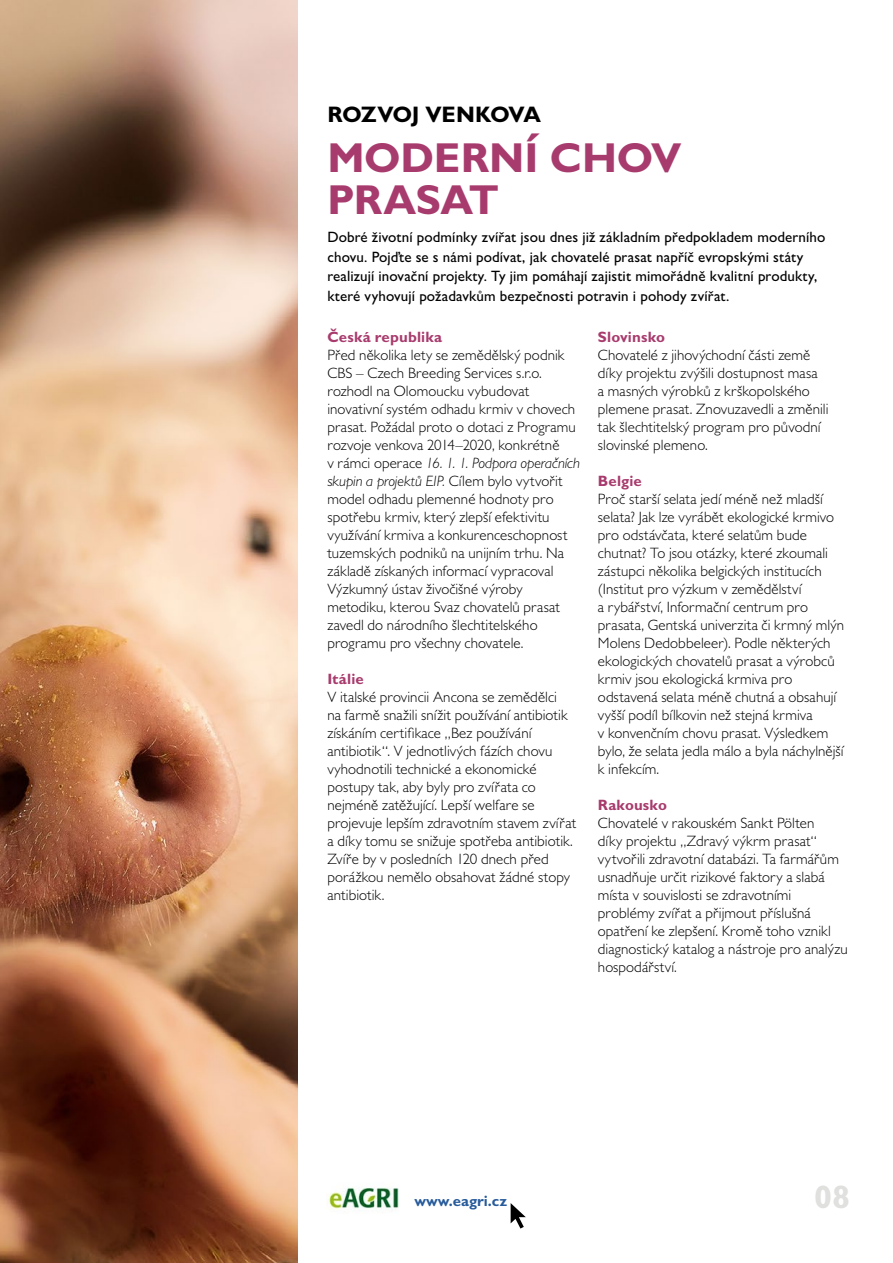
<style>
.page{position:relative;width:893px;height:1263px;background:#fff}
.page>*{position:absolute;margin:0;border:0;box-sizing:border-box;transform-origin:0 0}
.t1{font:700 42px/42px "Gill Sans MT Pro";color:#a83b6d}
.t2{font:700 32.55px "Gill Sans MT Pro";color:#e0e0df}
.t3{font:700 22.5px "Gill Sans MT Pro";letter-spacing:-.01em;color:#000}
.t4{font:300 15px/18px "Gill Sans MT Pro";letter-spacing:.005em;color:#000}
.t5{font:500 15px/19.5px "Gill Sans MT Pro";letter-spacing:.01em;color:#000}
.t6{font:700 15px "Gill Sans MT Pro";letter-spacing:.01em;color:#a83b6d}
.t7{font:700 15px "Gill Sans MT Pro";color:#275b9b}
.s1{font-style:italic}
</style>
<div class="page">
<img style="left:0;top:0;width:298px;height:1263px">
<svg style="left:510px;top:1203px;width:16px;height:26px"></svg>
<img style="left:328px;top:1187px;width:71px;height:23px">
<h3 class="t3" style="left:327px;top:100px;width:215px">ROZVOJ VENKOVA</h3>
<h1 class="t1" style="left:327px;top:136px;width:355px">MODERNÍ CHOV<br>PRASAT</h1>
<p class="t5" style="left:327px;top:227px;width:499px">Dobré životní podmínky zvířat jsou dnes již základním předpokladem moderního chovu. Pojďte se s námi podívat, jak chovatelé prasat napříč evropskými státy realizují inovační projekty. Ty jim pomáhají zajistit mimořádně kvalitní produkty, které vyhovují požadavkům bezpečnosti potravin i pohody zvířat.</p>
<p class="t6" style="left:327px;top:328px;width:116px">Česká republika</p>
<p class="t4" style="left:327px;top:346px;width:254px">Před několika lety se zemědělský podnik CBS – Czech Breeding Services s.r.o. rozhodl na Olomoucku vybudovat inovativní systém odhadu krmiv v chovech prasat. Požádal proto o dotaci z Programu rozvoje venkova 2014–2020, konkrétně<br>v rámci operace <span class="s1">16. 1. 1. Podpora operačních skupin a projektů EIP.</span> Cílem bylo vytvořit model odhadu plemenné hodnoty pro spotřebu krmiv, který zlepší efektivitu využívání krmiva a konkurenceschopnost tuzemských podniků na unijním trhu. Na základě získaných informací vypracoval Výzkumný ústav živočišné výroby metodiku, kterou Svaz chovatelů prasat zavedl do národního šlechtitelského programu pro všechny chovatele.</p>
<p class="t6" style="left:327px;top:670px;width:38px">Itálie</p>
<p class="t4" style="left:327px;top:688px;width:250px">V italské provincii Ancona se zemědělci<br>na farmě snažili snížit používání antibiotik získáním certifikace „Bez používání antibiotik“. V jednotlivých fázích chovu vyhodnotili technické a ekonomické postupy tak, aby byly pro zvířata co nejméně zatěžující. Lepší welfare se projevuje lepším zdravotním stavem zvířat a díky tomu se snižuje spotřeba antibiotik.<br>Zvíře by v posledních 120 dnech před porážkou nemělo obsahovat žádné stopy antibiotik.</p>
<p class="t6" style="left:598px;top:328px;width:69px">Slovinsko</p>
<p class="t4" style="left:598px;top:346px;width:232px">Chovatelé z jihovýchodní části země díky projektu zvýšili dostupnost masa<br>a masných výrobků z krškopolského plemene prasat. Znovuzavedli a změnili tak šlechtitelský program pro původní slovinské plemeno.</p>
<p class="t6" style="left:598px;top:472px;width:46px">Belgie</p>
<p class="t4" style="left:598px;top:490px;width:248px">Proč starší selata jedí méně než mladší selata? Jak lze vyrábět ekologické krmivo pro odstávčata, které selatům bude chutnat? To jsou otázky, které zkoumali zástupci několika belgických institucích (Institut pro výzkum v zemědělství<br>a rybářství, Informační centrum pro prasata, Gentská univerzita či krmný mlýn Molens Dedobbeleer). Podle některých ekologických chovatelů prasat a výrobců krmiv jsou ekologická krmiva pro odstavená selata méně chutná a obsahují vyšší podíl bílkovin než stejná krmiva<br>v konvenčním chovu prasat. Výsledkem bylo, že selata jedla málo a byla náchylnější k infekcím.</p>
<p class="t6" style="left:598px;top:796px;width:70px">Rakousko</p>
<p class="t4" style="left:598px;top:814px;width:251px">Chovatelé v rakouském Sankt Pölten<br>díky projektu „Zdravý výkrm prasat“ vytvořili zdravotní databázi. Ta farmářům usnadňuje určit rizikové faktory a slabá místa v souvislosti se zdravotními problémy zvířat a přijmout příslušná opatření ke zlepšení. Kromě toho vznikl diagnostický katalog a nástroje pro analýzu hospodářství.</p>
<p class="t7" style="left:415px;top:1192px;width:94px">www.eagri.cz</p>
<h2 class="t2" style="left:814px;top:1176px;width:37px">08</h2>
</div>
